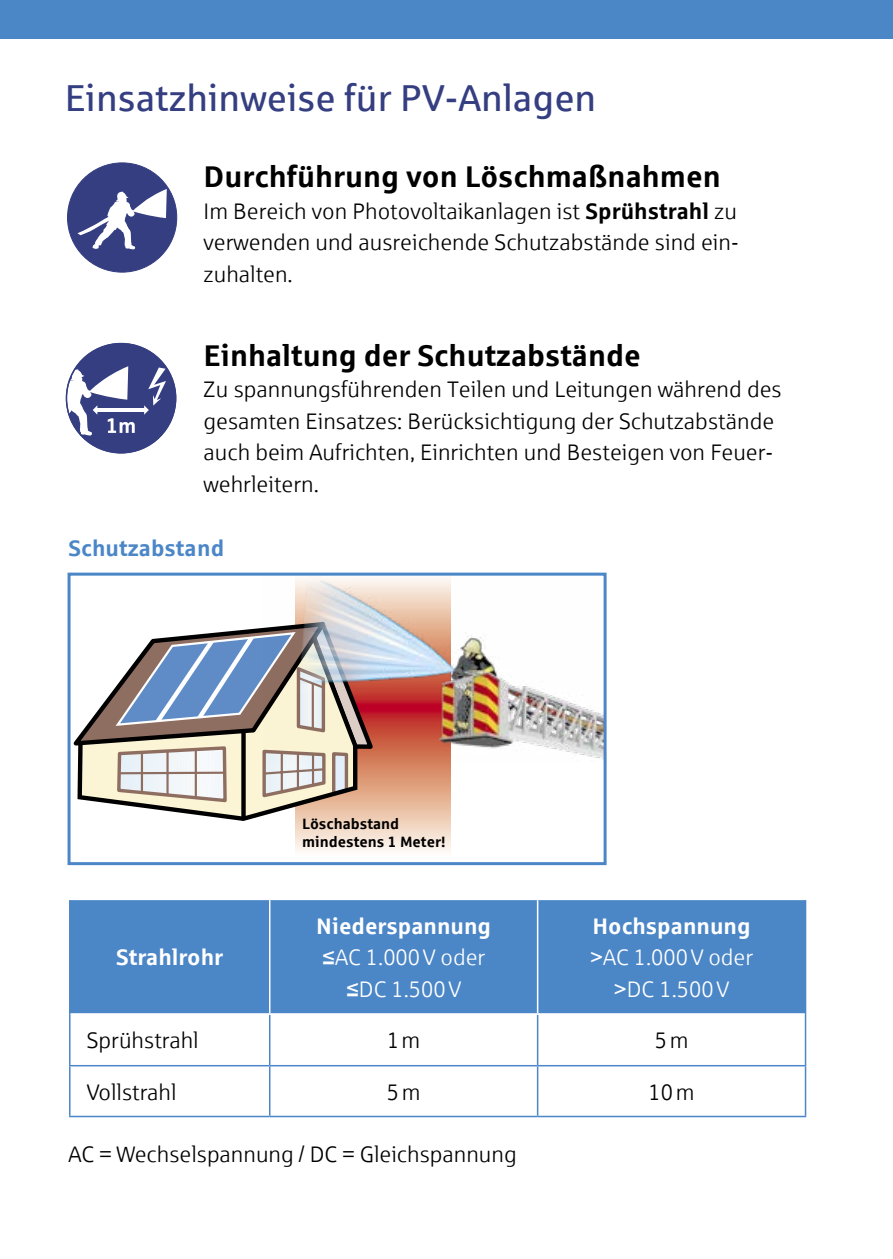
<style>
.page{position:relative;width:893px;height:1259px;background:#fff}
.page>*{position:absolute;margin:0;border:0;box-sizing:border-box;transform-origin:0 0}
.t1{font:37.5px "Sparkasse Rg";color:#343e81}
.t2{font:700 30px "Sparkasse Rg";color:#000}
.t3{font:22.5px/31.5px "Sparkasse Lt";color:#000;text-align:justify}
.t4{font:22.5px/31.5px "Sparkasse Lt";color:#fff;text-align:center}
.t5{font:700 22.5px "Sparkasse Rg";color:#fff}
.t6{font:700 22.5px "Sparkasse Rg";color:#4b86c7}
.t7{font:700 15px/18px "Sparkasse Rg";color:#000}
.s1{font-family:"Sparkasse Rg";font-weight:700}
.s2{font-family:"Sparkasse Rg"}
</style>
<div class="page">
<svg style="left:295px;top:761px;width:156px;height:90px;background:#ecc5ae"></svg>
<div style="left:71px;top:900px;width:734px;height:113px;background:#4b86c7"></div>
<svg style="left:71px;top:1014px;width:734px;height:101px"></svg>
<hr style="left:69px;top:1014px;width:2px;height:51px;background:#4b86c7">
<hr style="left:269px;top:1014px;width:1px;height:51px;background:#4b86c7">
<hr style="left:537px;top:1014px;width:1px;height:51px;background:#4b86c7">
<hr style="left:805px;top:1014px;width:1px;height:51px;background:#4b86c7">
<hr style="left:69px;top:1066px;width:2px;height:49px;background:#4b86c7">
<hr style="left:269px;top:1066px;width:1px;height:49px;background:#4b86c7">
<hr style="left:537px;top:1066px;width:1px;height:49px;background:#4b86c7">
<hr style="left:805px;top:1066px;width:1px;height:49px;background:#4b86c7">
<hr style="left:69px;top:1115px;width:201px;height:2px;background:#4b86c7">
<hr style="left:270px;top:1115px;width:268px;height:2px;background:#4b86c7">
<hr style="left:538px;top:1115px;width:268px;height:2px;background:#4b86c7">
<hr style="left:69px;top:1065px;width:201px;height:1px;background:#4b86c7">
<hr style="left:270px;top:1065px;width:268px;height:1px;background:#4b86c7">
<hr style="left:538px;top:1065px;width:268px;height:1px;background:#4b86c7">
<hr style="left:69px;top:900px;width:2px;height:114px;background:#4b86c7">
<hr style="left:805px;top:900px;width:1px;height:114px;background:#4b86c7">
<hr style="left:269px;top:900px;width:1px;height:113px;background:#fff">
<hr style="left:537px;top:900px;width:1px;height:113px;background:#fff">
<div style="left:68px;top:163px;width:109px;height:109px;background:#343e81;border-radius:50%"></div>
<svg style="left:77px;top:189px;width:90px;height:61px"></svg>
<svg style="left:115px;top:804px;width:245px;height:17px"></svg>
<div style="left:241px;top:731px;width:5px;height:88px;background:#000"></div>
<svg style="left:74px;top:628px;width:299px;height:176px"></svg>
<img style="left:263px;top:577px;width:340px;height:184px">
<div style="left:0;top:0;width:893px;height:38px;background:#4b86c7"></div>
<div style="left:66px;top:343px;width:110px;height:110px;background:#343e81;border-radius:50%"></div>
<hr style="left:96px;top:408px;width:50px;height:4px;background:#fff">
<svg style="left:65px;top:366px;width:70px;height:70px"></svg>
<svg style="left:144px;top:367px;width:22px;height:48px"></svg>
<div style="left:68px;top:572px;width:539px;height:293px;border:3px solid #4b86c7"></div>
<h1 class="t1" style="left:65px;top:75px;width:533px">Einsatzhinweise für PV-Anlagen</h1>
<h2 class="t2" style="left:204px;top:157px;width:519px">Durchführung von Löschmaßnahmen</h2>
<p class="t3" style="left:204px;top:194px;width:537px">Im Bereich von Photovoltaikanlagen ist <span class="s1">Sprühstrahl</span> zu verwenden und ausreichende Schutzabstände sind ein&shy;zuhalten.</p>
<h2 class="t2" style="left:204px;top:336px;width:439px">Einhaltung der Schutzabstände</h2>
<p class="t3" style="left:204px;top:373px;width:580px;text-align:left">Zu spannungsführenden Teilen und Leitungen während des gesamten Einsatzes: Berücksichtigung der Schutzabstände auch beim Aufrichten, Einrichten und Besteigen von Feuer&shy;wehrleitern.</p>
<p class="t6" style="left:69px;top:534px;width:157px">Schutzabstand</p>
<p class="t5" style="left:116px;top:943px;width:108px">Strahlrohr</p>
<p class="t7" style="left:302px;top:814px;width:145px">Löschabstand mindestens 1 Meter!</p>
<p class="t5" style="left:316px;top:911px;width:176px">Niederspannung</p>
<p class="t4" style="left:322px;top:941px;width:165px"><span class="s2">≤</span>AC 1.000 V oder <span class="s2">≤</span>DC 1.500 V</p>
<p class="t5" style="left:592px;top:911px;width:160px">Hochspannung</p>
<p class="t4" style="left:590px;top:941px;width:165px"><span class="s2">&gt;</span>AC 1.000 V oder <span class="s2">&gt;</span>DC 1.500 V</p>
<p class="t3" style="left:87px;top:1023px;width:113px">Sprühstrahl</p>
<p class="t3" style="left:387px;top:1023px;width:35px">1m</p>
<p class="t3" style="left:655px;top:1023px;width:35px">5m</p>
<p class="t3" style="left:87px;top:1075px;width:91px">Vollstrahl</p>
<p class="t3" style="left:387px;top:1075px;width:35px">5m</p>
<p class="t3" style="left:649px;top:1075px;width:47px">10m</p>
<p class="t3" style="left:69px;top:1138px;width:450px">AC = Wechselspannung / DC = Gleichspannung</p>
</div>
